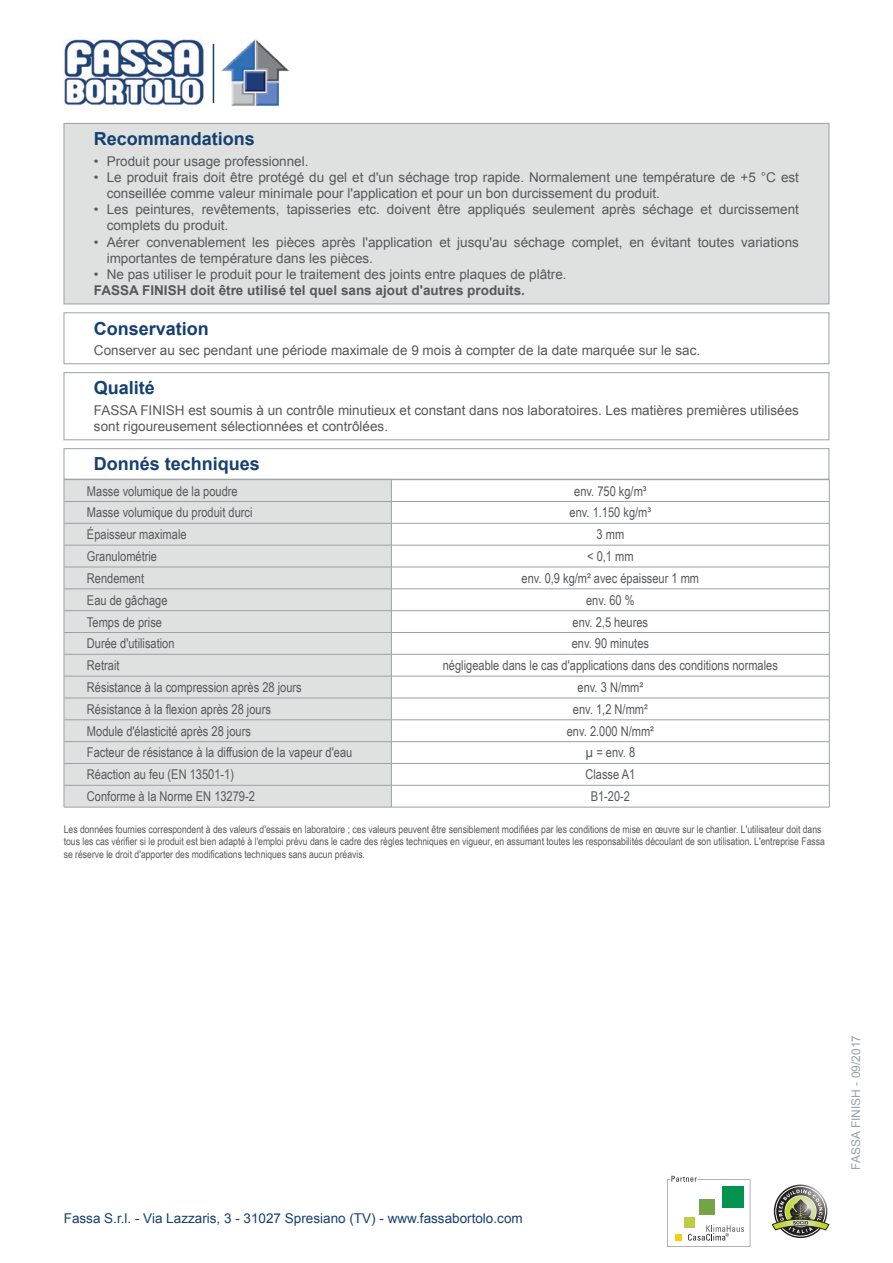
<style>
.page{position:relative;width:893px;height:1263px;background:#fff}
.page>*{position:absolute;margin:0;border:0;box-sizing:border-box;transform-origin:0 0}
.cella_layout{font:700 18px "Arial";color:#15406e}
.cella_layout-2{font:13.5px/16.2px "Arial";color:#57585a}
.cella_layout-3{font:13.5px "Arial Narrow";color:#57585a}
.t1{font:13.5px "Arial";color:#15406e}
.t2{font:12px "Arial";color:#9ba1a4}
.cella_layout-4{font:10.5px/12.6px "Arial Narrow";color:#57585a}
.s1{font-weight:700}
</style>
<div class="page">
<svg style="left:667px;top:1176px;width:83px;height:71px"></svg>
<svg style="left:772px;top:1186px;width:57px;height:50px"></svg>
<img style="left:64px;top:38px;width:140px;height:67px">
<hr style="left:213px;top:44px;width:1px;height:59px;background:#15406e">
<img style="left:221px;top:39px;width:68px;height:67px">
<div style="left:64px;top:123px;width:765px;height:181px;background:#dfe1e1"></div>
<div style="left:64px;top:123px;width:765px;height:181px;border:1px solid #9ba1a4"></div>
<div style="left:64px;top:313px;width:765px;height:51px;border:1px solid #9ba1a4"></div>
<div style="left:64px;top:372px;width:765px;height:68px;border:1px solid #9ba1a4"></div>
<div style="left:64px;top:448px;width:765px;height:31px;border:1px solid #9ba1a4"></div>
<div style="left:65px;top:480px;width:326px;height:327px;background:#dfe1e1"></div>
<hr style="left:64px;top:479px;width:327px;height:1px;background:#9ba1a4">
<hr style="left:391px;top:479px;width:438px;height:1px;background:#9ba1a4">
<hr style="left:64px;top:501px;width:327px;height:1px;background:#9ba1a4">
<hr style="left:391px;top:501px;width:438px;height:1px;background:#9ba1a4">
<hr style="left:64px;top:523px;width:327px;height:1px;background:#9ba1a4">
<hr style="left:391px;top:523px;width:438px;height:1px;background:#9ba1a4">
<hr style="left:64px;top:545px;width:327px;height:1px;background:#9ba1a4">
<hr style="left:391px;top:545px;width:438px;height:1px;background:#9ba1a4">
<hr style="left:64px;top:567px;width:327px;height:1px;background:#9ba1a4">
<hr style="left:391px;top:567px;width:438px;height:1px;background:#9ba1a4">
<hr style="left:64px;top:588px;width:327px;height:1px;background:#9ba1a4">
<hr style="left:391px;top:588px;width:438px;height:1px;background:#9ba1a4">
<hr style="left:64px;top:610px;width:327px;height:1px;background:#9ba1a4">
<hr style="left:391px;top:610px;width:438px;height:1px;background:#9ba1a4">
<hr style="left:64px;top:632px;width:327px;height:1px;background:#9ba1a4">
<hr style="left:391px;top:632px;width:438px;height:1px;background:#9ba1a4">
<hr style="left:64px;top:654px;width:327px;height:1px;background:#9ba1a4">
<hr style="left:391px;top:654px;width:438px;height:1px;background:#9ba1a4">
<hr style="left:64px;top:676px;width:327px;height:1px;background:#9ba1a4">
<hr style="left:391px;top:676px;width:438px;height:1px;background:#9ba1a4">
<hr style="left:64px;top:698px;width:327px;height:1px;background:#9ba1a4">
<hr style="left:391px;top:698px;width:438px;height:1px;background:#9ba1a4">
<hr style="left:64px;top:719px;width:327px;height:1px;background:#9ba1a4">
<hr style="left:391px;top:719px;width:438px;height:1px;background:#9ba1a4">
<hr style="left:64px;top:741px;width:327px;height:1px;background:#9ba1a4">
<hr style="left:391px;top:741px;width:438px;height:1px;background:#9ba1a4">
<hr style="left:64px;top:763px;width:327px;height:1px;background:#9ba1a4">
<hr style="left:391px;top:763px;width:438px;height:1px;background:#9ba1a4">
<hr style="left:64px;top:785px;width:327px;height:1px;background:#9ba1a4">
<svg style="left:64px;top:480px;width:1px;height:327px"></svg>
<hr style="left:64px;top:807px;width:327px;height:1px;background:#9ba1a4">
<hr style="left:391px;top:785px;width:438px;height:1px;background:#9ba1a4">
<svg style="left:391px;top:480px;width:1px;height:327px"></svg>
<svg style="left:829px;top:480px;width:1px;height:327px"></svg>
<hr style="left:391px;top:807px;width:438px;height:1px;background:#9ba1a4">
<p class="cella_layout" style="left:94px;top:127px;width:163px">Recommandations</p>
<p class="cella_layout-2" style="left:94px;top:153px;width:216px">• Produit pour usage professionnel.</p>
<p class="cella_layout-2" style="left:107px;top:169px;width:694px;text-indent:-13px">• Le produit frais doit être protégé du gel et d'un séchage trop rapide. Normalement une température de +5 °C est conseillée comme valeur minimale pour l'application et pour un bon durcissement du produit.</p>
<p class="cella_layout-2" style="left:107px;top:202px;width:694px;text-indent:-13px">• Les peintures, revêtements, tapisseries etc. doivent être appliqués seulement après séchage et durcissement complets du produit.</p>
<p class="cella_layout-2" style="left:107px;top:234px;width:694px;text-indent:-13px">• Aérer convenablement les pièces après l'application et jusqu'au séchage complet, en évitant toutes variations importantes de température dans les pièces.</p>
<p class="cella_layout-2" style="left:94px;top:266px;width:474px">• Ne pas utiliser le produit pour le traitement des joints entre plaques de plâtre.<br><span class="s1">FASSA FINISH doit être utilisé tel quel sans ajout d'autres produits.</span></p>
<p class="cella_layout" style="left:94px;top:316px;width:117px">Conservation</p>
<p class="cella_layout-2" style="left:94px;top:342px;width:608px">Conserver au sec pendant une période maximale de 9 mois à compter de la date marquée sur le sac.</p>
<p class="cella_layout" style="left:94px;top:376px;width:63px">Qualité</p>
<p class="cella_layout-2" style="left:94px;top:402px;width:706px">FASSA FINISH est soumis à un contrôle minutieux et constant dans nos laboratoires. Les matières premières utilisées sont rigoureusement sélectionnées et contrôlées.</p>
<p class="cella_layout" style="left:94px;top:452px;width:168px">Donnés techniques</p>
<p class="cella_layout-3" style="left:87px;top:481px;width:152px">Masse volumique de la poudre</p>
<p class="cella_layout-3" style="left:574px;top:481px;width:74px">env. 750 kg/m³</p>
<p class="cella_layout-3" style="left:87px;top:503px;width:167px">Masse volumique du produit durci</p>
<p class="cella_layout-3" style="left:570px;top:503px;width:83px">env. 1.150 kg/m³</p>
<p class="cella_layout-3" style="left:87px;top:524px;width:101px">Épaisseur maximale</p>
<p class="cella_layout-3" style="left:596px;top:524px;width:29px">3 mm</p>
<p class="cella_layout-3" style="left:87px;top:546px;width:72px">Granulométrie</p>
<p class="cella_layout-3" style="left:587px;top:546px;width:48px">&lt; 0,1 mm</p>
<p class="cella_layout-3" style="left:87px;top:568px;width:59px">Rendement</p>
<p class="cella_layout-3" style="left:521px;top:568px;width:179px">env. 0,9 kg/m² avec épaisseur 1 mm</p>
<p class="cella_layout-3" style="left:87px;top:590px;width:82px">Eau de gâchage</p>
<p class="cella_layout-3" style="left:586px;top:590px;width:50px">env. 60 %</p>
<p class="cella_layout-3" style="left:87px;top:612px;width:77px">Temps de prise</p>
<p class="cella_layout-3" style="left:573px;top:612px;width:77px">env. 2,5 heures</p>
<p class="cella_layout-3" style="left:87px;top:634px;width:89px">Durée d'utilisation</p>
<p class="cella_layout-3" style="left:572px;top:634px;width:79px">env. 90 minutes</p>
<p class="cella_layout-3" style="left:87px;top:655px;width:34px">Retrait</p>
<p class="cella_layout-3" style="left:443px;top:655px;width:337px">négligeable dans le cas d'applications dans des conditions normales</p>
<p class="cella_layout-3" style="left:87px;top:677px;width:216px">Résistance à la compression après 28 jours</p>
<p class="cella_layout-3" style="left:578px;top:677px;width:67px">env. 3 N/mm²</p>
<p class="cella_layout-3" style="left:87px;top:699px;width:185px">Résistance à la flexion après 28 jours</p>
<p class="cella_layout-3" style="left:573px;top:699px;width:76px">env. 1,2 N/mm²</p>
<p class="cella_layout-3" style="left:87px;top:721px;width:165px">Module d'élasticité après 28 jours</p>
<p class="cella_layout-3" style="left:567px;top:721px;width:89px">env. 2.000 N/mm²</p>
<p class="cella_layout-3" style="left:87px;top:743px;width:267px">Facteur de résistance à la diffusion de la vapeur d'eau</p>
<p class="cella_layout-3" style="left:585px;top:743px;width:51px">µ = env. 8</p>
<p class="cella_layout-3" style="left:87px;top:765px;width:149px">Réaction au feu (EN 13501-1)</p>
<p class="cella_layout-3" style="left:585px;top:765px;width:51px">Classe A1</p>
<p class="cella_layout-3" style="left:87px;top:786px;width:169px">Conforme à la Norme EN 13279-2</p>
<p class="cella_layout-3" style="left:591px;top:786px;width:41px">B1-20-2</p>
<p class="cella_layout-4" style="left:64px;top:822px;width:763px">Les données fournies correspondent à des valeurs d'essais en laboratoire ; ces valeurs peuvent être sensiblement modifiées par les conditions de mise en œuvre sur le chantier. L'utilisateur doit dans tous les cas vérifier si le produit est bien adapté à l'emploi prévu dans le cadre des règles techniques en vigueur, en assumant toutes les responsabilités découlant de son utilisation. L'entreprise Fassa se réserve le droit d'apporter des modifications techniques sans aucun préavis.</p>
<p class="t1" style="left:64px;top:1209px;width:460px">Fassa S.r.l. - Via Lazzaris, 3 - 31027 Spresiano (TV) - www.fassabortolo.com</p>
<p class="t2" style="left:848px;top:1170px;width:136px;rotate:-90deg">FASSA FINISH - 09/2017</p>
</div>
